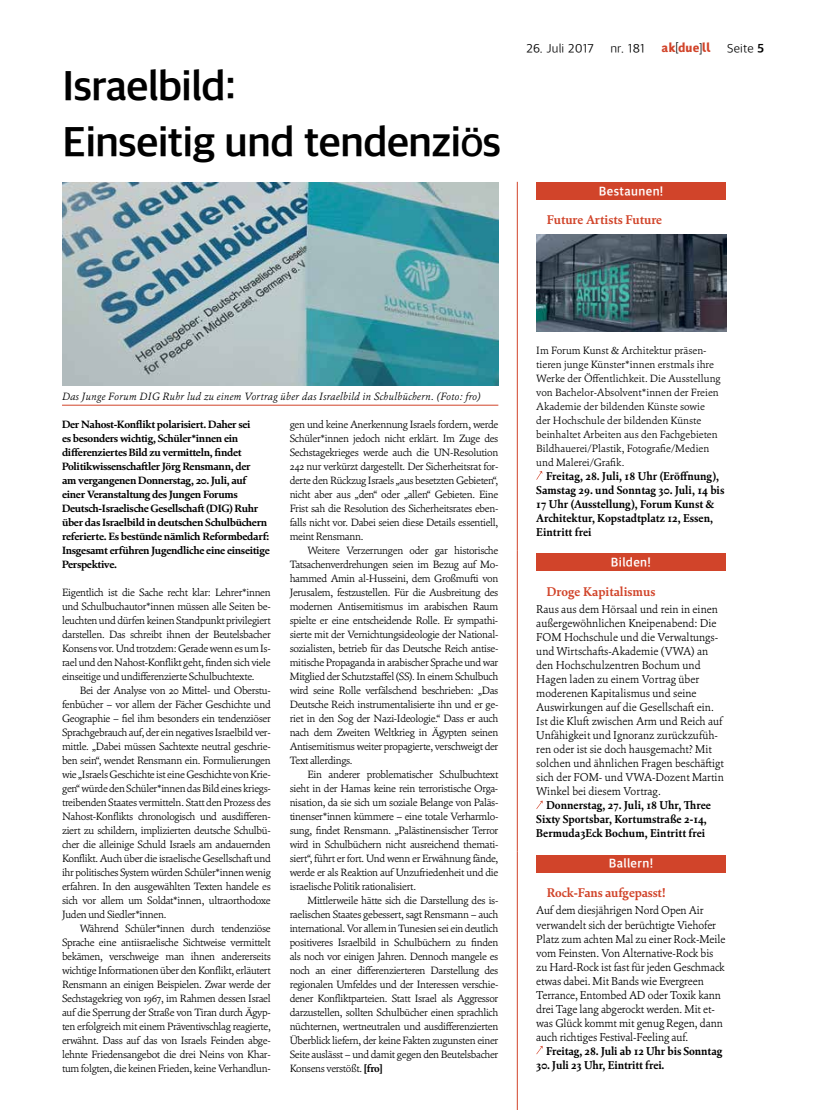
<style>
.page{position:relative;width:826px;height:1110px;background:#fff}
.page>*{position:absolute;margin:0;border:0;box-sizing:border-box;transform-origin:0 0}
.t1{font:700 42.5px/56px "Akduell Apple SD Gothic Neo";letter-spacing:-.025em;color:#000}
.t2{font:700 12.75px "Cala";color:#d1442a}
.t3{font:700 12.75px "Akduell Apple SD Gothic Neo";letter-spacing:.03em;color:#fff;scale:.96 1}
.t4{font:300 12.5px "Akduell Apple SD Gothic Neo";letter-spacing:.01em;color:#000}
.t5{font:12.5px "Akduell 03";letter-spacing:.02em;color:#d1442a}
.t6{font:300 11.38px/14px "Cala";letter-spacing:-.005em;color:#000;scale:.96 1}
.t7{font:700 11.38px/14px "Cala";color:#000;scale:.96 1}
.t8{font:300 10.62px/14px "Cala";letter-spacing:-.03em;color:#000;text-align:justify}
.t9{font:700 10.62px/14px "Cala";letter-spacing:-.03em;color:#000}
.t10{font:300 10.62px/14px "Cala";color:#000}
.t11{font:italic 300 10.62px "Cala";letter-spacing:.02em;color:#000}
.s1{color:#000}
.s2{font-weight:700}
</style>
<div class="page">
<hr style="left:62px;top:405px;width:436px;height:1px;background:#d1442a">
<img style="left:62px;top:182px;width:436px;height:203px">
<hr style="left:517px;top:182px;width:1px;height:368px;background:#d1442a">
<hr style="left:517px;top:550px;width:1px;height:301px;background:#d1442a">
<hr style="left:517px;top:851px;width:1px;height:258px;background:#d1442a">
<div style="left:536px;top:182px;width:190px;height:18px;background:#d1442a"></div>
<img style="left:536px;top:235px;width:190px;height:96px">
<svg style="left:536px;top:471px;width:7px;height:9px"></svg>
<div style="left:536px;top:553px;width:189px;height:18px;background:#d1442a"></div>
<svg style="left:537px;top:800px;width:6px;height:8px"></svg>
<div style="left:536px;top:854px;width:189px;height:18px;background:#d1442a"></div>
<svg style="left:537px;top:1045px;width:6px;height:8px"></svg>
<h1 class="t1" style="left:62px;top:56px;width:441px">Israelbild:<br>Einseitig und tendenziös</h1>
<p class="t4" style="left:526px;top:40px;width:69px">26. Juli 2017</p>
<p class="t4" style="left:610px;top:40px;width:36px">nr. 181</p>
<p class="t5" style="left:661px;top:42px;width:51px">ak<span class="s1">[</span>due<span class="s1">]</span>ll</p>
<p class="t4" style="left:727px;top:40px;width:38px">Seite <span class="s2">5</span></p>
<p class="t3" style="left:599px;top:182px;width:69px">Bestaunen!</p>
<p class="t2" style="left:546px;top:212px;width:117px">Future Artists Future</p>
<p class="t11" style="left:62px;top:389px;width:420px">Das Junge Forum DIG Ruhr lud zu einem Vortrag über das Israelbild in Schulbüchern. (Foto: fro)</p>
<p class="t9" style="left:62px;top:417px;width:209px">Der Nahost-Konflikt polarisiert. Daher sei<br>es besonders wichtig, Schüler*innen ein differenziertes Bild zu vermitteln, findet Politikwissenschaftler Jörg Rensmann, der<br>am vergangenen Donnerstag, 20. Juli, auf einer Veranstaltung des Jungen Forums Deutsch-Israelische Gesellschaft (DIG) Ruhr über das Israelbild in deutschen Schulbüchern referierte. Es bestünde nämlich Reformbedarf:<br>Insgesamt erführen Jugendliche eine einseitige Perspektive.</p>
<p class="t8" style="left:62px;top:585px;width:210px">Eigentlich ist die Sache recht klar: Lehrer*innen und Schulbuchautor*innen müssen alle Seiten be&shy;leuchten und dürfen keinen Standpunkt privilegiert darstellen. Das schreibt ihnen der Beutelsbacher Konsens vor. Und trotzdem: Gerade wenn es um Is&shy;rael und den Nahost-Konflikt geht, finden sich viele einseitige und undifferenzierte Schulbuchtexte.</p>
<p class="t8" style="left:62px;top:683px;width:210px;text-indent:18px">Bei der Analyse von 20 Mittel- und Oberstu&shy;fenbücher – vor allem der Fächer Geschichte und Geographie – fiel ihm besonders ein tendenziöser Sprachgebrauch auf, der ein negatives Israelbild ver&shy;mittle. „Dabei müssen Sachtexte neutral geschrie&shy;ben sein“, wendet Rensmann ein. Formulierungen wie „Israels Geschichte ist eine Geschichte von Krie&shy;gen“ würde den Schüler*innen das Bild eines kriegs&shy;treibenden Staates vermitteln. Statt den Prozess des Nahost-Konflikts chronologisch und ausdifferen&shy;ziert zu schildern, implizierten deutsche Schulbü&shy;cher die alleinige Schuld Israels am andauernden Konflikt. Auch über die israelische Gesellschaft und ihr politisches System würden Schüler*innen wenig erfahren. In den ausgewählten Texten handele es sich vor allem um Soldat*innen, ultraorthodoxe Juden und Siedler*innen.</p>
<p class="t8" style="left:62px;top:921px;width:210px;text-indent:18px">Während Schüler*innen durch tendenziöse Sprache eine antiisraelische Sichtweise vermittelt bekämen, verschweige man ihnen andererseits wichtige Informationen über den Konflikt, erläutert Rensmann an einigen Beispielen. Zwar werde der Sechstagekrieg von 1967, im Rahmen dessen Israel auf die Sperrung der Straße von Tiran durch Ägyp&shy;ten erfolgreich mit einem Präventivschlag reagierte, erwähnt. Dass auf das von Israels Feinden abge&shy;lehnte Friedensangebot die drei Neins von Khar&shy;tum folgten, die keinen Frieden, keine Verhandlun-</p>
<p class="t8" style="left:290px;top:417px;width:210px">gen und keine Anerkennung Israels fordern, werde Schüler*innen jedoch nicht erklärt. Im Zuge des Sechstagekrieges werde auch die UN-Resolution 242 nur verkürzt dargestellt. Der Sicherheitsrat for&shy;derte den Rückzug Israels „aus besetzten Gebieten“, nicht aber aus „den“ oder „allen“ Gebieten. Eine Frist sah die Resolution des Sicherheitsrates eben&shy;falls nicht vor. Dabei seien diese Details essentiell, meint Rensmann.</p>
<p class="t8" style="left:290px;top:543px;width:210px;text-indent:18px">Weitere Verzerrungen oder gar historische Tatsachenverdrehungen seien im Bezug auf Mo&shy;hammed Amin al-Husseini, dem Großmufti von Jerusalem, festzustellen. Für die Ausbreitung des modernen Antisemitismus im arabischen Raum spielte er eine entscheidende Rolle. Er sympathi&shy;sierte mit der Vernichtungsideologie der National&shy;sozialisten, betrieb für das Deutsche Reich antise&shy;mitische Propaganda in arabischer Sprache und war Mitglied der Schutzstaffel (SS). In einem Schulbuch wird seine Rolle verfälschend beschrieben: „Das Deutsche Reich instrumentalisierte ihn und er ge&shy;riet in den Sog der Nazi-Ideologie.“ Dass er auch nach dem Zweiten Weltkrieg in Ägypten seinen Antisemitismus weiter propagierte, verschweigt der Text allerdings.</p>
<p class="t8" style="left:290px;top:767px;width:210px;text-indent:18px">Ein anderer problematischer Schulbuchtext sieht in der Hamas keine rein terroristische Orga&shy;nisation, da sie sich um soziale Belange von Paläs&shy;tinenser*innen kümmere – eine totale Verharmlo&shy;sung, findet Rensmann. „Palästinensischer Terror wird in Schulbüchern nicht ausreichend themati&shy;siert“, führt er fort. Und wenn er Erwähnung fände, werde er als Reaktion auf Unzufriedenheit und die israelische Politik rationalisiert.</p>
<p class="t8" style="left:290px;top:893px;width:210px;text-indent:18px">Mittlerweile hätte sich die Darstellung des is&shy;raelischen Staates gebessert, sagt Rensmann – auch international. Vor allem in Tunesien sei ein deutlich positiveres Israelbild in Schulbüchern zu finden als noch vor einigen Jahren. Dennoch mangele es noch an einer differenzierteren Darstellung des regionalen Umfeldes und der Interessen verschie&shy;dener Konfliktparteien. Statt Israel als Aggressor darzustellen, sollten Schulbücher einen sprachlich nüchternen, wertneutralen und ausdifferenzierten Überblick liefern, der keine Fakten zugunsten einer Seite auslässt – und damit gegen den Beutelsbacher Konsens verstößt. <span class="s2">[fro]</span></p>
<p class="t10" style="left:536px;top:343px;width:186px">Im Forum Kunst &amp; Architektur präsen&shy;tieren junge Künster*innen erstmals ihre Werke der Öffentlichkeit. Die Ausstellung von Bachelor-Absolvent*innen der Freien Akademie der bildenden Künste sowie der Hochschule der bildenden Künste beinhaltet Arbeiten aus den Fachgebieten Bildhauerei/Plastik, Fotografie/Medien und Malerei/Grafik.</p>
<p class="t7" style="left:536px;top:469px;width:197px;text-indent:10px">Freitag, 28. Juli, 18 Uhr (Eröffnung), Samstag 29. und Sonntag 30. Juli, 14 bis 17 Uhr (Ausstellung), Forum Kunst &amp; Architektur, Kopstadtplatz 12, Essen, Eintritt frei</p>
<p class="t3" style="left:611px;top:553px;width:43px">Bilden!</p>
<p class="t2" style="left:546px;top:583px;width:110px">Droge Kapitalismus</p>
<p class="t6" style="left:536px;top:602px;width:197px">Raus aus dem Hörsaal und rein in einen außergewöhnlichen Kneipenabend: Die FOM Hochschule und die Verwaltungs&shy;und Wirtschafts-Akademie (VWA) an den Hochschulzentren Bochum und Hagen laden zu einem Vortrag über moderenen Kapitalismus und seine Auswirkungen auf die Gesellschaft ein.<br>Ist die Kluft zwischen Arm und Reich auf Unfähigkeit und Ignoranz zurückzufüh&shy;ren oder ist sie doch hausgemacht? Mit solchen und ähnlichen Fragen beschäftigt sich der FOM- und VWA-Dozent Martin Winkel bei diesem Vortrag.</p>
<p class="t7" style="left:536px;top:798px;width:183px;text-indent:10px">Donnerstag, 27. Juli, 18 Uhr, Three<br>Sixty Sportsbar, Kortumstraße 2-14,<br>Bermuda3Eck Bochum, Eintritt frei</p>
<p class="t3" style="left:609px;top:854px;width:48px">Ballern!</p>
<p class="t2" style="left:546px;top:884px;width:120px">Rock-Fans aufgepasst!</p>
<p class="t6" style="left:536px;top:903px;width:198px">Auf dem diesjährigen Nord Open Air verwandelt sich der berüchtigte Viehofer Platz zum achten Mal zu einer Rock-Meile vom Feinsten. Von Alternative-Rock bis zu Hard-Rock ist fast für jeden Geschmack etwas dabei. Mit Bands wie Evergreen Terrance, Entombed AD oder Toxik kann drei Tage lang abgerockt werden. Mit et&shy;was Glück kommt mit genug Regen, dann auch richtiges Festival-Feeling auf.</p>
<p class="t7" style="left:546px;top:1043px;width:185px">Freitag, 28. Juli ab 12 Uhr bis Sonntag</p>
<p class="t7" style="left:536px;top:1057px;width:135px">30. Juli 23 Uhr, Eintritt frei.</p>
</div>
